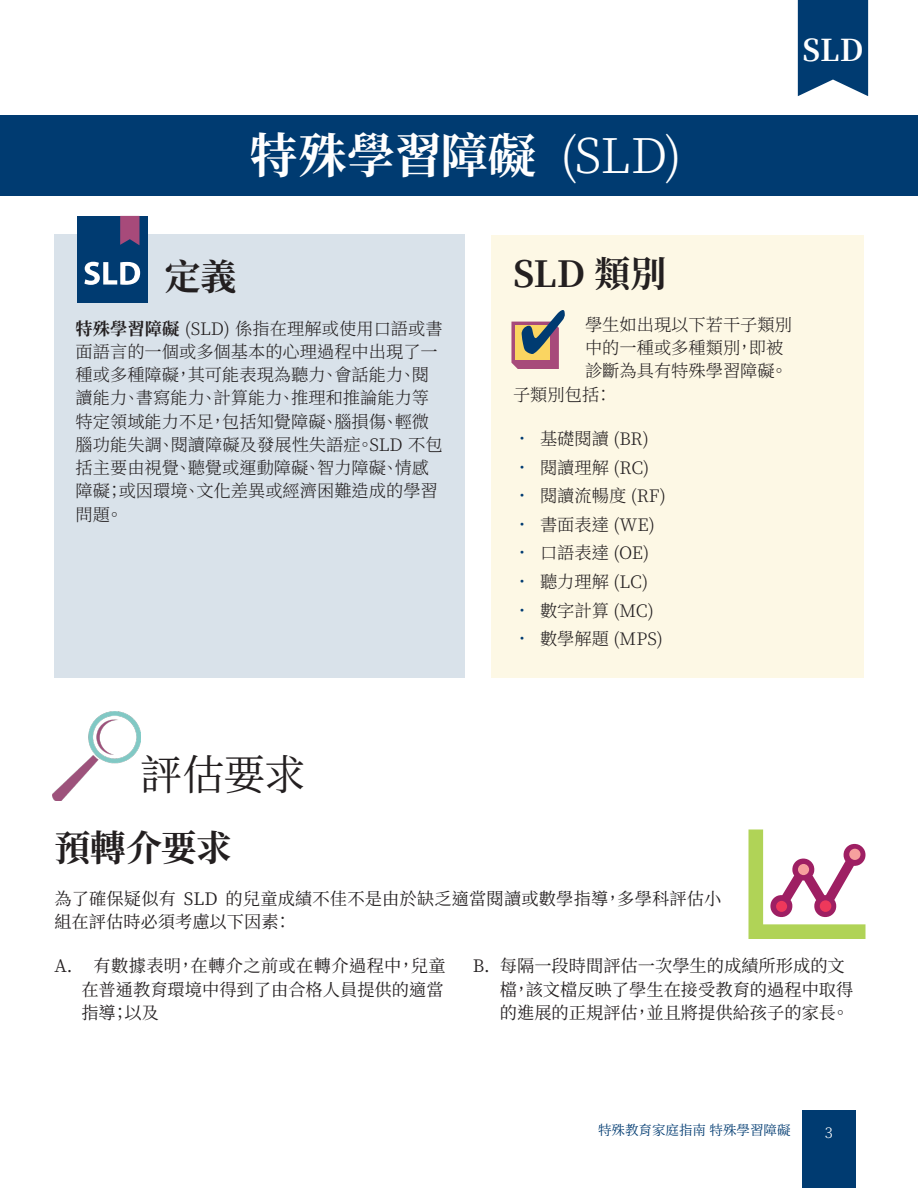
<style>
.page{position:relative;width:918px;height:1188px;background:#fff}
.page>*{position:absolute;margin:0;border:0;box-sizing:border-box;transform-origin:0 0}
.h1_pg_3_sm{font:700 48px "Source Han Serif TC";letter-spacing:-.01em;color:#fff}
.t1{font:42px "Source Han Serif TC";color:#231f20}
.t2{font:700 36px "Source Han Serif TC";letter-spacing:-.01em;color:#231f20}
.t3{font:700 30px "Source Han Serif TC";color:#fff}
.main{font:300 17.25px/23.2px "Source Han Serif TC";color:#231f20}
.main_span_cols{font:17.25px/23.2px "Source Han Serif TC";color:#231f20}
.t4{font:300 15px "Source Han Serif TC";color:#fff}
.t5{font:13.5px "Source Han Serif TC";color:#003b71}
.s1{font-weight:300}
.s2{font-weight:700}
.s3{font-weight:700;font-size:18px;color:#003b71}
</style>
<div class="page">
<div style="left:54px;top:234px;width:410px;height:444px;background:#d9e2ea"></div>
<div style="left:0;top:115px;width:918px;height:81px;background:#003b71"></div>
<div style="left:491px;top:236px;width:373px;height:442px;background:#fdf8e5"></div>
<img style="left:53px;top:711px;width:87px;height:90px">
<svg style="left:749px;top:829px;width:117px;height:110px"></svg>
<div style="left:849px;top:849px;width:12px;height:11px;background:#f6a09e;border-radius:50%"></div>
<div style="left:820px;top:900px;width:11px;height:12px;background:#ee385b;border-radius:50%"></div>
<div style="left:798px;top:864px;width:11px;height:11px;background:#f6a09e;border-radius:50%"></div>
<div style="left:776px;top:901px;width:11px;height:11px;background:#ee385b;border-radius:50%"></div>
<svg style="left:511px;top:310px;width:54px;height:59px"></svg>
<div style="left:78px;top:216px;width:70px;height:86px;background:#003b71"></div>
<svg style="left:84px;top:262px;width:56px;height:23px"></svg>
<svg style="left:120px;top:216px;width:19px;height:29px"></svg>
<svg style="left:798px;top:0;width:70px;height:96px;background:#154b7d"></svg>
<div style="left:802px;top:1111px;width:54px;height:77px;background:#003b71"></div>
<p class="h1_pg_3_sm" style="left:250px;top:128px;width:434px">特殊學習障礙 <span class="s1">(SLD)</span></p>
<h3 class="t3" style="left:802px;top:33px;width:62px">SLD</h3>
<p class="t2" style="left:165px;top:257px;width:73px">定義</p>
<p class="main" style="left:76px;top:317px;width:369px"><span class="s2">特殊學習障礙</span> (SLD) 係指在理解或使用口語或書面語言的一個或多個基本的心理過程中出現了一種或多種障礙，其可能表現為聽力、會話能力、閱讀能力、書寫能力、計算能力、推理和推論能力等特定領域能力不足，包括知覺障礙、腦損傷、輕微腦功能失調、閱讀障礙及發展性失語症。SLD 不包括主要由視覺、聽覺或運動障礙、智力障礙、情感障礙；或因環境、文化差異或經濟困難造成的學習問題。</p>
<p class="t2" style="left:513px;top:253px;width:155px">SLD 類別</p>
<p class="main" style="left:585px;top:313px;width:208px">學生如出現以下若干子類別</p>
<p class="main" style="left:585px;top:337px;width:200px">中的一種或多種類別，即被</p>
<p class="main" style="left:585px;top:360px;width:204px">診斷為具有特殊學習障礙。</p>
<p class="main" style="left:513px;top:383px;width:101px">子類別包括：</p>
<p class="main" style="left:513px;top:427px;width:137px"><span class="s3">•</span> 基礎閱讀 (BR)</p>
<p class="main" style="left:513px;top:456px;width:138px"><span class="s3">•</span> 閱讀理解 (RC)</p>
<p class="main" style="left:513px;top:485px;width:154px"><span class="s3">•</span> 閱讀流暢度 (RF)</p>
<p class="main" style="left:513px;top:513px;width:143px"><span class="s3">•</span> 書面表達 (WE)</p>
<p class="main" style="left:513px;top:542px;width:138px"><span class="s3">•</span> 口語表達 (OE)</p>
<p class="main" style="left:513px;top:571px;width:137px"><span class="s3">•</span> 聽力理解 (LC)</p>
<p class="main" style="left:513px;top:599px;width:143px"><span class="s3">•</span> 數字計算 (MC)</p>
<p class="main" style="left:513px;top:628px;width:151px"><span class="s3">•</span> 數學解題 (MPS)</p>
<p class="t1" style="left:140px;top:751px;width:167px">評估要求</p>
<p class="t2" style="left:54px;top:827px;width:179px">預轉介要求</p>
<p class="main_span_cols" style="left:54px;top:887px;width:669px">為了確保疑似有 SLD 的兒童成績不佳不是由於缺乏適當閱讀或數學指導，多學科評估小組在評估時必須考慮以下因素：</p>
<p class="main_span_cols" style="left:81px;top:955px;width:366px;text-indent:-27px">A. 有數據表明，在轉介之前或在轉介過程中，兒童在普通教育環境中得到了由合格人員提供的適當指導；以及</p>
<p class="main_span_cols" style="left:500px;top:955px;width:355px;text-indent:-27px">B. 每隔一段時間評估一次學生的成績所形成的文檔，該文檔反映了學生在接受教育的過程中取得的進展的正規評估，並且將提供給孩子的家長。</p>
<p class="t5" style="left:598px;top:1123px;width:194px">特殊教育家庭指南 特殊學習障礙</p>
<p class="t4" style="left:825px;top:1124px;width:10px">3</p>
</div>
